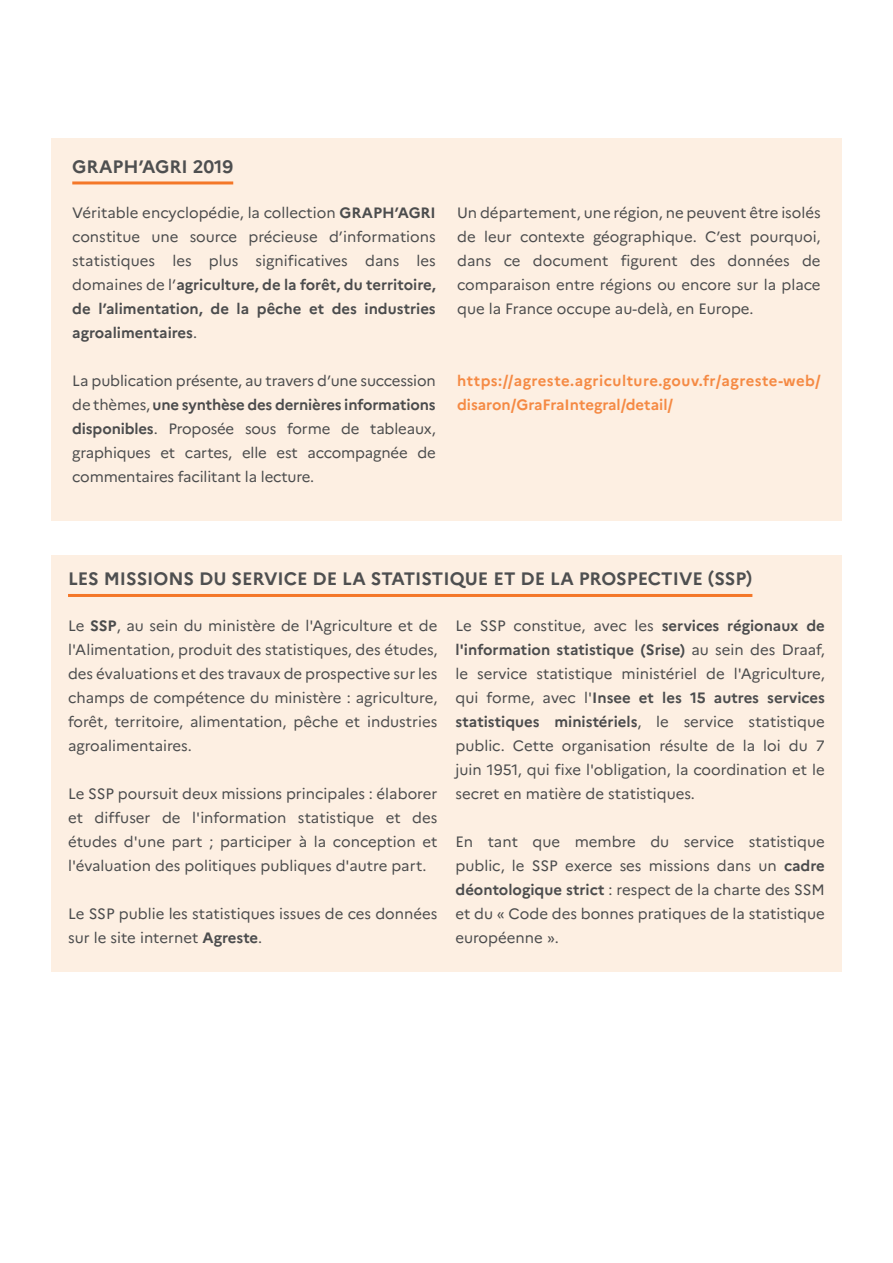
<style>
.page{position:relative;width:893px;height:1263px;background:#fff}
.page>*{position:absolute;margin:0;border:0;box-sizing:border-box;transform-origin:0 0}
.inter{font:700 18px "Marianne";color:#4e4f50}
.texte{font:15px/24px "Marianne";color:#4b4c4d;text-align:justify}
.texte-2{font:700 15px/24px "Marianne";letter-spacing:.015em;color:#f58a44}
.s1{font-weight:700}
</style>
<div class="page">
<div style="left:51px;top:138px;width:791px;height:382px;background:#fdefe2"></div>
<hr style="left:72px;top:181px;width:161px;height:3px;background:#f47728">
<div style="left:51px;top:555px;width:791px;height:417px;background:#fdefe2"></div>
<hr style="left:68px;top:594px;width:684px;height:3px;background:#f47728">
<p class="inter" style="left:72px;top:156px;width:162px">GRAPH’AGRI 2019</p>
<p class="texte" style="left:72px;top:201px;width:365px">Véritable encyclopédie, la collection <span class="s1">GRAPH’AGRI </span>constitue une source précieuse d’informations statistiques les plus significatives dans les domaines de l’<span class="s1">agriculture, de la forêt, du territoire, de l’alimentation, de la pêche et des industries agroalimentaires</span>.</p>
<p class="texte" style="left:72px;top:369px;width:365px">La publication présente, au travers d’une succession de thèmes, <span class="s1">une synthèse des dernières informations disponibles</span>. Proposée sous forme de tableaux, graphiques et cartes, elle est accompagnée de commentaires facilitant la lecture.</p>
<p class="texte" style="left:457px;top:201px;width:365px">Un département, une région, ne peuvent être isolés de leur contexte géographique. C’est pourquoi, dans ce document figurent des données de comparaison entre régions ou encore sur la place que la France occupe au-delà, en Europe.</p>
<p class="texte-2" style="left:457px;top:369px;width:365px">https://agreste.agriculture.gouv.fr/agreste-web/ disaron/GraFraIntegral/detail/</p>
<p class="inter" style="left:68px;top:568px;width:686px">LES MISSIONS DU SERVICE DE LA STATISTIQUE ET DE LA PROSPECTIVE (SSP)</p>
<p class="texte" style="left:68px;top:613px;width:371px">Le <span class="s1">SSP</span>, au sein du ministère de l'Agriculture et de l'Alimentation, produit des statistiques, des études, des évaluations et des travaux de prospective sur les champs de compétence du ministère : agriculture, forêt, territoire, alimentation, pêche et industries agroalimentaires.</p>
<p class="texte" style="left:68px;top:781px;width:371px">Le SSP poursuit deux missions principales : élaborer et diffuser de l'information statistique et des études d'une part ; participer à la conception et l'évaluation des politiques publiques d'autre part.</p>
<p class="texte" style="left:68px;top:901px;width:371px">Le SSP publie les statistiques issues de ces données sur le site internet <span class="s1">Agreste</span>.</p>
<p class="texte" style="left:455px;top:613px;width:371px">Le SSP constitue, avec les <span class="s1">services régionaux de l'information statistique (Srise)</span> au sein des Draaf, le service statistique ministériel de l'Agriculture, qui forme, avec l'<span class="s1">Insee et les 15 autres services statistiques ministériels</span>, le service statistique public. Cette organisation résulte de la loi du 7 juin 1951, qui fixe l'obligation, la coordination et le secret en matière de statistiques.</p>
<p class="texte" style="left:455px;top:829px;width:371px">En tant que membre du service statistique public, le SSP exerce ses missions dans un <span class="s1">cadre déontologique strict</span> : respect de la charte des SSM et du « Code des bonnes pratiques de la statistique européenne ».</p>
</div>
